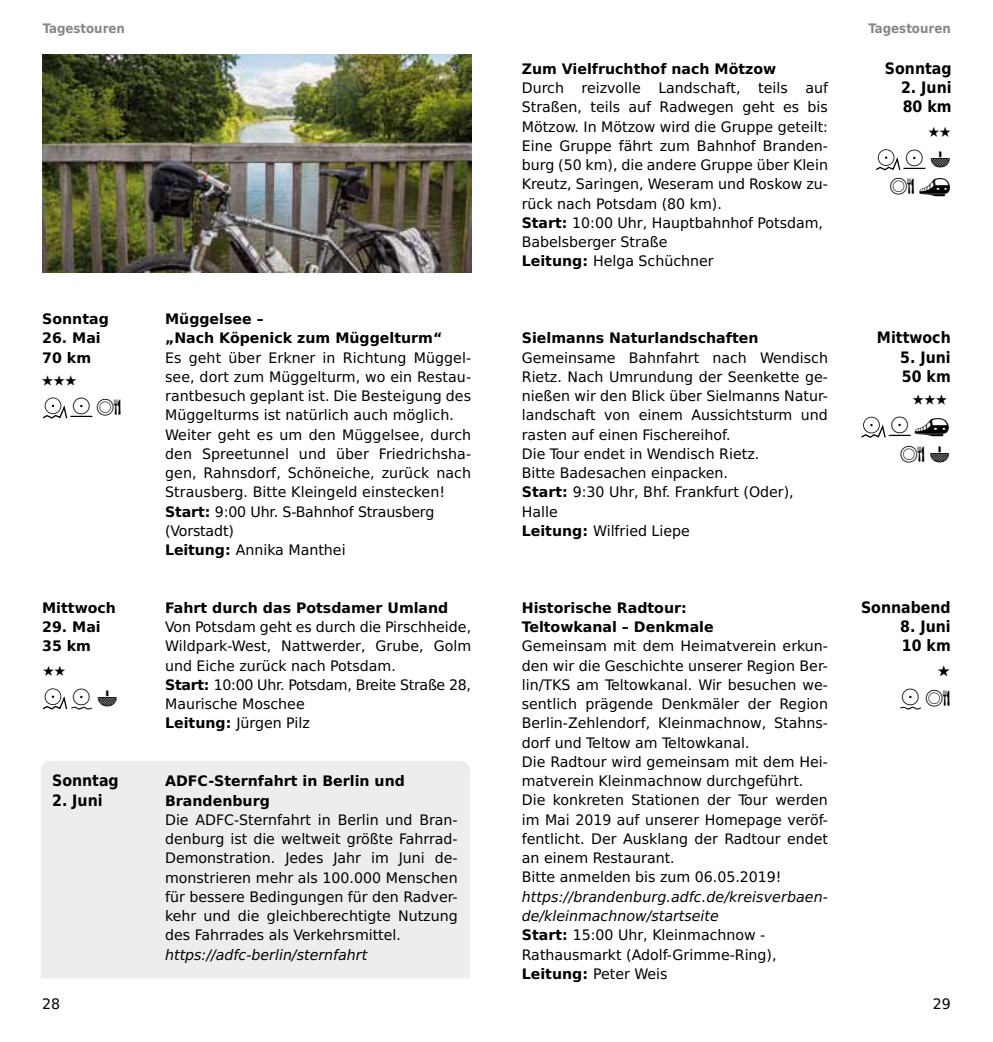
<style>
.page{position:relative;width:993px;height:1042px;background:#fff}
.page>*{position:absolute;margin:0;border:0;box-sizing:border-box;transform-origin:0 0}
.t1{font:22.75px/27.3px "ADFC Picto PP";letter-spacing:.125em;color:#000;text-align:right}
.t2{font:21px "ADFC Picto PP";color:#000}
.t3{font:700 15.75px/19.2px "DejaVu Sans Condensed";color:#000}
.t4{font:14.53px/19.2px "DejaVu Sans Condensed";color:#000;scale:1.09 1}
.t5{font:700 14.53px/19.2px "DejaVu Sans Condensed";color:#000;scale:1.09 1}
.t6{font:italic 14.53px/19.2px "DejaVu Sans Condensed";color:#000;scale:1.09 1}
.t7{font:700 13.12px "DejaVu Sans Condensed";color:#878787}
.s1{font-weight:700}
.s2{font-weight:700;font-style:normal}
.s3{font-style:normal}
</style>
<div class="page">
<div style="left:41px;top:761px;width:428px;height:217px;background:#ededed"></div>
<svg style="left:42px;top:397px;width:26px;height:22px"></svg>
<svg style="left:42px;top:688px;width:26px;height:22px"></svg>
<svg style="left:876px;top:149px;width:25px;height:22px"></svg>
<svg style="left:861px;top:417px;width:25px;height:21px"></svg>
<img style="left:42px;top:55px;width:429px;height:217px">
<p class="t7" style="left:43px;top:18px;width:84px">Tagestouren</p>
<p class="t7" style="left:868px;top:18px;width:84px">Tagestouren</p>
<p class="t5" style="left:521px;top:59px;width:235px">Zum Vielfruchthof nach Mötzow</p>
<p class="t4" style="left:521px;top:78px;width:282px">Durch reizvolle Landschaft, teils auf Straßen, teils auf Radwegen geht es bis Mötzow. In Mötzow wird die Gruppe geteilt:<br>Eine Gruppe fährt zum Bahnhof Branden&shy;burg (50 km), die andere Gruppe über Klein Kreutz, Saringen, Weseram und Roskow zu&shy;rück nach Potsdam (80 km).<br><span class="s1">Start:</span> 10:00 Uhr, Hauptbahnhof Potsdam, Babelsberger Straße<br><span class="s1">Leitung:</span> Helga Schüchner</p>
<p class="t3" style="left:884px;top:58px;width:68px">Sonntag</p>
<p class="t3" style="left:900px;top:77px;width:52px">2. Juni<br>80 km</p>
<h1 class="t1" style="left:888px;top:118px;width:64px">*<br>IK<br>NH</h1>
<p class="t5" style="left:42px;top:309px;width:63px">Sonntag</p>
<p class="t5" style="left:42px;top:328px;width:55px">26. Mai<br>70 km</p>
<h2 class="t2" style="left:42px;top:369px;width:39px">Ă</h2>
<h1 class="t1" style="left:70px;top:393px;width:53px">IN</h1>
<p class="t5" style="left:165px;top:309px;width:256px">Müggelsee –<br>„Nach Köpenick zum Müggelturm“</p>
<p class="t4" style="left:165px;top:347px;width:282px">Es geht über Erkner in Richtung Müggel&shy;see, dort zum Müggelturm, wo ein Restau&shy;rantbesuch geplant ist. Die Besteigung des Müggelturms ist natürlich auch möglich.<br>Weiter geht es um den Müggelsee, durch den Spreetunnel und über Friedrichsha&shy;gen, Rahnsdorf, Schöneiche, zurück nach Strausberg. Bitte Kleingeld einstecken!<br><span class="s1">Start:</span> 9:00 Uhr. S-Bahnhof Strausberg (Vorstadt)<br><span class="s1">Leitung:</span> Annika Manthei</p>
<p class="t5" style="left:521px;top:328px;width:218px">Sielmanns Naturlandschaften</p>
<p class="t4" style="left:521px;top:347px;width:282px">Gemeinsame Bahnfahrt nach Wendisch<br>Rietz. Nach Umrundung der Seenkette ge&shy;nießen wir den Blick über Sielmanns Natur&shy;landschaft von einem Aussichtsturm und rasten auf einen Fischereihof.<br>Die Tour endet in Wendisch Rietz.<br>Bitte Badesachen einpacken.<br><span class="s1">Start:</span> 9:30 Uhr, Bhf. Frankfurt (Oder),<br>Halle<br><span class="s1">Leitung:</span> Wilfried Liepe</p>
<p class="t3" style="left:876px;top:328px;width:75px">Mittwoch</p>
<p class="t3" style="left:899px;top:347px;width:52px">5. Juni<br>50 km</p>
<h2 class="t2" style="left:912px;top:389px;width:39px">Ă</h2>
<h1 class="t1" style="left:888px;top:413px;width:64px;text-align:center">IH<br>NK</h1>
<p class="t5" style="left:42px;top:598px;width:69px">Mittwoch</p>
<p class="t5" style="left:42px;top:617px;width:55px">29. Mai<br>35 km</p>
<h1 class="t1" style="left:42px;top:657px;width:26px">*</h1>
<h1 class="t1" style="left:70px;top:684px;width:50px">JK</h1>
<p class="t3" style="left:52px;top:770px;width:68px">Sonntag</p>
<p class="t3" style="left:52px;top:790px;width:52px">2. Juni</p>
<p class="t5" style="left:165px;top:598px;width:261px">Fahrt durch das Potsdamer Umland</p>
<p class="t4" style="left:165px;top:617px;width:282px">Von Potsdam geht es durch die Pirschheide, Wildpark-West, Nattwerder, Grube, Golm und Eiche zurück nach Potsdam.<br><span class="s1">Start:</span> 10:00 Uhr. Potsdam, Breite Straße 28, Maurische Moschee<br><span class="s1">Leitung:</span> Jürgen Pilz</p>
<p class="t5" style="left:165px;top:771px;width:221px">ADFC-Sternfahrt in Berlin und<br>Brandenburg</p>
<p class="t4" style="left:165px;top:809px;width:270px;text-align:justify">Die ADFC-Sternfahrt in Berlin und Bran&shy;denburg ist die weltweit größte Fahrrad-Demonstration. Jedes Jahr im Juni de&shy;monstrieren mehr als 100.000 Menschen für bessere Bedingungen für den Radver&shy;kehr und die gleichberechtigte Nutzung des Fahrrades als Verkehrsmittel.</p>
<p class="t6" style="left:165px;top:944px;width:187px">https://adfc-berlin/sternfahrt</p>
<p class="t5" style="left:521px;top:598px;width:177px">Historische Radtour:<br>Teltowkanal – Denkmale</p>
<p class="t4" style="left:521px;top:636px;width:282px">Gemeinsam mit dem Heimatverein erkun&shy;den wir die Geschichte unserer Region Ber&shy;lin/TKS am Teltowkanal. Wir besuchen we&shy;sentlich prägende Denkmäler der Region Berlin-Zehlendorf, Kleinmachnow, Stahns&shy;dorf und Teltow am Teltowkanal.<br>Die Radtour wird gemeinsam mit dem Hei&shy;matverein Kleinmachnow durchgeführt.<br>Die konkreten Stationen der Tour werden im Mai 2019 auf unserer Homepage veröf&shy;fentlicht. Der Ausklang der Radtour endet an einem Restaurant.<br>Bitte anmelden bis zum 06.05.2019!</p>
<p class="t6" style="left:521px;top:887px;width:282px">https://brandenburg.adfc.de/kreisverbaen&shy;de/kleinmachnow/startseite<br><span class="s2">Start:</span> <span class="s3">15:00 Uhr, Kleinmachnow - Rathausmarkt (Adolf-Grimme-Ring), </span><span class="s2">Leitung:</span> <span class="s3">Peter Weis</span></p>
<p class="t3" style="left:860px;top:597px;width:91px">Sonnabend</p>
<p class="t3" style="left:899px;top:616px;width:52px">8. Juni<br>10 km</p>
<h1 class="t1" style="left:898px;top:657px;width:53px">)<br>JN</h1>
<p class="t4" style="left:42px;top:994px;width:18px">28</p>
<p class="t4" style="left:932px;top:994px;width:18px">29</p>
</div>
